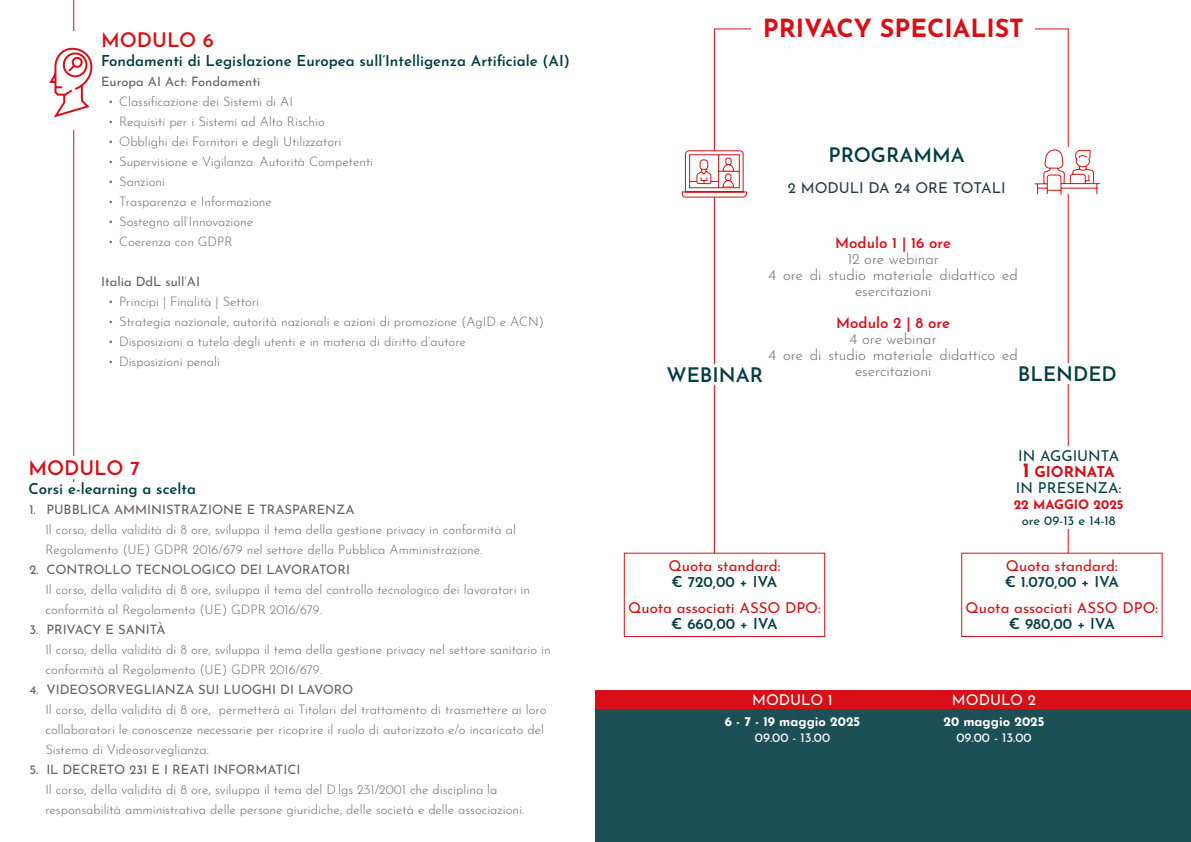
<style>
.page{position:relative;width:1191px;height:842px;background:#fff}
.page>*{position:absolute;margin:0;border:0;box-sizing:border-box;transform-origin:0 0}
.t1{font:700 25px "Josefin Sans";color:#d61016}
.t2{font:600 20px "Josefin Sans";color:#043d43}
.t3{font:600 20px "Josefin Sans";color:#d61016}
.t4{font:300 15px/16px "Josefin Sans";color:#636060;text-align:center}
.t5{font:600 15px "Josefin Sans";color:#023d44}
.t6{font:15px "Josefin Sans";color:#d61016}
.t7{font:600 15px "Josefin Sans";color:#043d43}
.t8{font:15px/16px "Josefin Sans";color:#043d43;text-align:center}
.t9{font:600 15px "Josefin Sans";color:#d61016}
.t10{font:15px "Josefin Sans";color:#233d44}
.t11{font:15px "Josefin Sans";color:#fff}
.t12{font:300 13px/20px "Josefin Sans";color:#646060}
.t13{font:13px "Josefin Sans";color:#646060}
.t14{font:700 13px "Josefin Sans";color:#fff}
.t15{font:13px "Josefin Sans";color:#fff}
.t16{font:13px "Josefin Sans";color:#043d43}
.t17{font:700 13px "Josefin Sans";color:#d61016}
.s1{font-weight:700;font-size:20px;color:#d61016}
.s2{font-weight:700;color:#d61016}
</style>
<div class="page">
<hr style="left:714px;top:28px;width:1px;height:526px;background:#d61016">
<hr style="left:1067px;top:28px;width:1px;height:526px;background:#d61016">
<hr style="left:715px;top:28px;width:353px;height:1px;background:#d61016">
<div style="left:751px;top:12px;width:284px;height:32px;background:#fff"></div>
<div style="left:624px;top:553px;width:201px;height:84px;border:1px solid #cd1719"></div>
<svg style="left:681px;top:150px;width:66px;height:48px"></svg>
<div style="left:664px;top:364px;width:102px;height:21px;background:#fff"></div>
<svg style="left:1034px;top:28px;width:66px;height:168px"></svg>
<div style="left:961px;top:553px;width:201px;height:84px;border:1px solid #cd1719"></div>
<div style="left:1016px;top:363px;width:102px;height:21px;background:#fff"></div>
<div style="left:595px;top:690px;width:596px;height:152px;background:#1d5056"></div>
<div style="left:595px;top:690px;width:596px;height:19px;background:#d61016"></div>
<div style="left:994px;top:446px;width:149px;height:83px;background:#fff"></div>
<hr style="left:73px;top:0;width:1px;height:648px;background:#d61016">
<hr style="left:72px;top:31px;width:3px;height:98px;background:#fff">
<div style="left:28px;top:456px;width:114px;height:23px;background:#fff"></div>
<div style="left:28px;top:482px;width:539px;height:332px;background:#fff"></div>
<svg style="left:49px;top:47px;width:44px;height:71px"></svg>
<h2 class="t3" style="left:101px;top:23px;width:114px">MODULO 6</h2>
<p class="t5" style="left:101px;top:47px;width:470px">Fondamenti di Legislazione Europea sull’Intelligenza Artificiale (AI)</p>
<p class="t13" style="left:101px;top:70px;width:161px">Europa AI Act: Fondamenti</p>
<p class="t12" style="left:108px;top:90px;width:187px">• Classificazione dei Sistemi di AI</p>
<p class="t12" style="left:108px;top:110px;width:218px">• Requisiti per i Sistemi ad Alto Rischio</p>
<p class="t12" style="left:108px;top:130px;width:235px">• Obblighi dei Fornitori e degli Utilizzatori</p>
<p class="t12" style="left:108px;top:150px;width:267px">• Supervisione e Vigilanza: Autorità Competenti</p>
<p class="t12" style="left:108px;top:170px;width:59px">• Sanzioni</p>
<p class="t12" style="left:108px;top:190px;width:165px">• Trasparenza e Informazione</p>
<p class="t12" style="left:108px;top:210px;width:147px">• Sostegno all’Innovazione</p>
<p class="t12" style="left:108px;top:230px;width:126px">• Coerenza con GDPR</p>
<p class="t13" style="left:101px;top:270px;width:100px">Italia DdL sull’AI</p>
<p class="t12" style="left:108px;top:290px;width:153px">• Principi | Finalità | Settori</p>
<p class="t12" style="left:108px;top:310px;width:438px">• Strategia nazionale, autorità nazionali e azioni di promozione (AgID e ACN)</p>
<p class="t12" style="left:108px;top:330px;width:360px">• Disposizioni a tutela degli utenti e in materia di diritto d’autore</p>
<p class="t12" style="left:108px;top:350px;width:114px">• Disposizioni penali</p>
<h2 class="t3" style="left:28px;top:451px;width:113px">MODULO 7</h2>
<p class="t5" style="left:28px;top:475px;width:169px">Corsi e-learning a scelta</p>
<p class="t13" style="left:29px;top:498px;width:327px">1. PUBBLICA AMMINISTRAZIONE E TRASPARENZA</p>
<p class="t12" style="left:45px;top:518px;width:472px">Il corso, della validità di 8 ore, sviluppa il tema della gestione privacy in conformità al<br>Regolamento (UE) GDPR 2016/679 nel settore della Pubblica Amministrazione.</p>
<p class="t13" style="left:29px;top:558px;width:322px">2. CONTROLLO TECNOLOGICO DEI LAVORATORI</p>
<p class="t12" style="left:45px;top:578px;width:486px">Il corso, della validità di 8 ore, sviluppa il tema del controllo tecnologico dei lavoratori in conformità al Regolamento (UE) GDPR 2016/679.</p>
<p class="t13" style="left:29px;top:618px;width:138px">3. PRIVACY E SANITÀ</p>
<p class="t12" style="left:45px;top:638px;width:507px">Il corso, della validità di 8 ore, sviluppa il tema della gestione privacy nel settore sanitario in conformità al Regolamento (UE) GDPR 2016/679.</p>
<p class="t13" style="left:29px;top:678px;width:325px">4. VIDEOSORVEGLIANZA SUI LUOGHI DI LAVORO</p>
<p class="t12" style="left:45px;top:698px;width:503px">Il corso, della validità di 8 ore, permetterà ai Titolari del trattamento di trasmettere ai loro collaboratori le conoscenze necessarie per ricoprire il ruolo di autorizzato e/o incaricato del<br>Sistema di Videosorveglianza.</p>
<p class="t13" style="left:29px;top:758px;width:272px">5. IL DECRETO 231 E I REATI INFORMATICI</p>
<p class="t12" style="left:45px;top:778px;width:480px">Il corso, della validità di 8 ore, sviluppa il tema del D.lgs 231/2001 che disciplina la responsabilità amministrativa delle persone giuridiche, delle società e delle associazioni.</p>
<h1 class="t1" style="left:763px;top:6px;width:263px">PRIVACY SPECIALIST</h1>
<h2 class="t2" style="left:828px;top:138px;width:138px">PROGRAMMA</h2>
<p class="t10" style="left:788px;top:175px;width:219px">2 MODULI DA 24 ORE TOTALI</p>
<p class="t9" style="left:835px;top:230px;width:117px">Modulo 1 | 16 ore</p>
<p class="t4" style="left:768px;top:249px;width:251px">12 ore webinar<br>4 ore di studio materiale didattico ed esercitazioni</p>
<p class="t9" style="left:836px;top:310px;width:115px">Modulo 2 | 8 ore</p>
<p class="t4" style="left:768px;top:329px;width:251px">4 ore webinar<br>4 ore di studio materiale didattico ed esercitazioni</p>
<h2 class="t2" style="left:1018px;top:357px;width:100px">BLENDED</h2>
<h2 class="t2" style="left:666px;top:358px;width:98px">WEBINAR</h2>
<p class="t6" style="left:668px;top:554px;width:113px">Quota standard:</p>
<p class="t7" style="left:671px;top:569px;width:107px">€ 720,00 + IVA</p>
<p class="t6" style="left:628px;top:596px;width:194px">Quota associati ASSO DPO:</p>
<p class="t7" style="left:671px;top:611px;width:108px">€ 660,00 + IVA</p>
<p class="t11" style="left:752px;top:687px;width:82px">MODULO 1</p>
<p class="t14" style="left:724px;top:709px;width:137px">6 - 7 - 19 maggio 2025</p>
<p class="t15" style="left:755px;top:726px;width:77px">09.00 - 13.00</p>
<p class="t8" style="left:1016px;top:446px;width:107px">IN AGGIUNTA<br><span class="s1">1</span> <span class="s2">GIORNATA<br></span>IN PRESENZA:</p>
<p class="t17" style="left:1013px;top:493px;width:111px">22 MAGGIO 2025</p>
<p class="t16" style="left:1021px;top:510px;width:96px">ore 09-13 e 14-18</p>
<p class="t6" style="left:1006px;top:554px;width:113px">Quota standard:</p>
<p class="t7" style="left:1004px;top:569px;width:116px">€ 1.070,00 + IVA</p>
<p class="t6" style="left:965px;top:596px;width:194px">Quota associati ASSO DPO:</p>
<p class="t7" style="left:1009px;top:611px;width:107px">€ 980,00 + IVA</p>
<p class="t11" style="left:952px;top:687px;width:85px">MODULO 2</p>
<p class="t14" style="left:943px;top:709px;width:103px">20 maggio 2025</p>
<p class="t15" style="left:956px;top:726px;width:77px">09.00 - 13.00</p>
</div>
